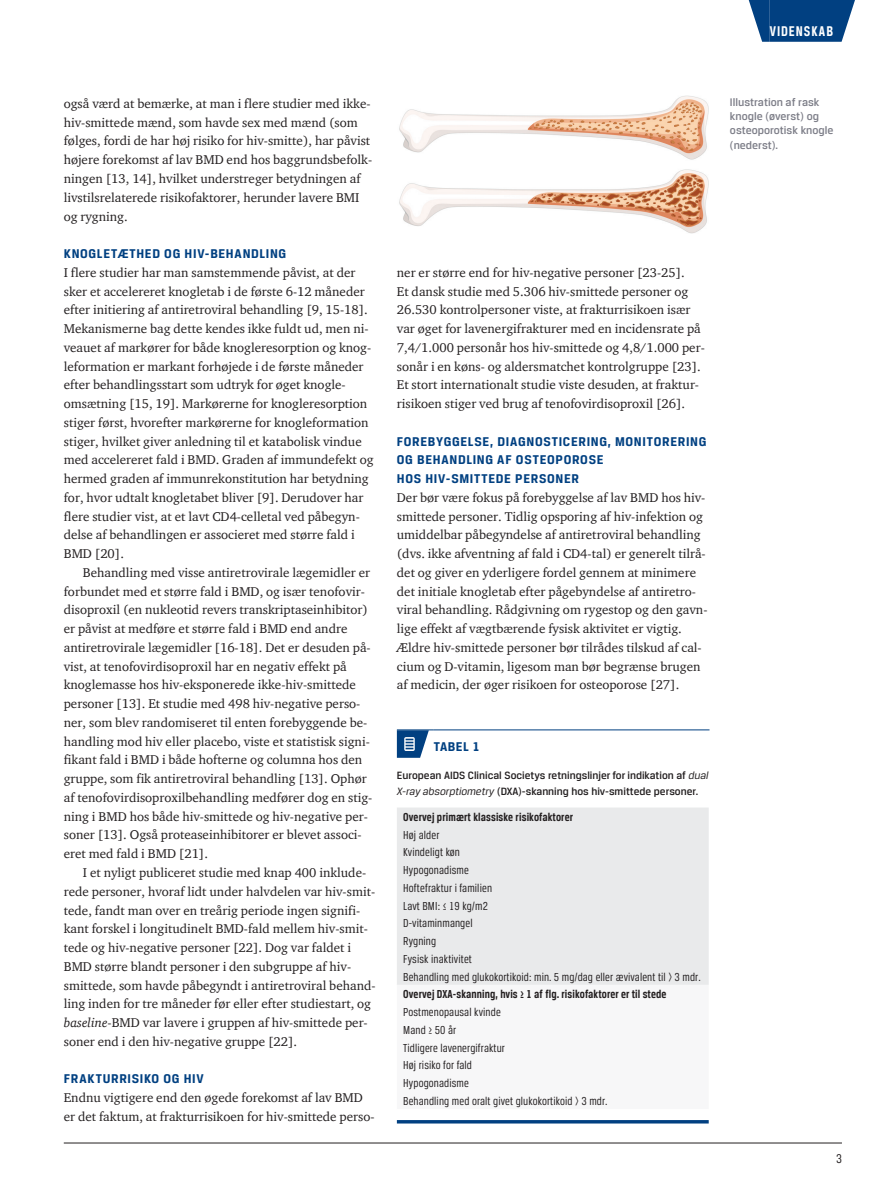
<style>
.page{position:relative;width:893px;height:1191px;background:#fff}
.page>*{position:absolute;margin:0;border:0;box-sizing:border-box;transform-origin:0 0}
.t1{font:700 15px "Breuer Condensed";letter-spacing:.065em;color:#fff}
.t2{font:700 13.5px/18.8px "Breuer Text";letter-spacing:.05em;color:#014081}
.t3{font:13.5px "Breuer Condensed";color:#231f20}
.t4{font:13.05px/18.8px "ITC Charter Com";color:#231f20}
.t5{font:12.3px/17.7px "Breuer Condensed";letter-spacing:.01em;color:#231f20}
.t6{font:700 12.3px "Breuer Condensed";letter-spacing:.01em;color:#231f20}
.t7{font:500 11.7px/14.2px "Breuer Text";color:#7d7e88}
.t8{font:500 11.25px/15.8px "Breuer Text";color:#231f20}
.s1{font-style:italic}
.s2{font-weight:400;font-style:italic}
</style>
<div class="page">
<hr style="left:64px;top:1142px;width:778px;height:1px;background:#231f20">
<div style="left:770px;top:0;width:64px;height:42px;background:#014081"></div>
<svg style="left:749px;top:0;width:21px;height:42px"></svg>
<svg style="left:834px;top:0;width:21px;height:42px"></svg>
<hr style="left:397px;top:729px;width:37px;height:1px;background:#014081">
<hr style="left:434px;top:729px;width:275px;height:1px;background:#014081">
<svg style="left:397px;top:730px;width:32px;height:28px"></svg>
<div style="left:397px;top:807px;width:312px;height:178px;background:#e9eaeb"></div>
<hr style="left:397px;top:1120px;width:312px;height:3px;background:#014081">
<img style="left:399px;top:95px;width:310px;height:138px">
<p class="t1" style="left:770px;top:23px;width:65px">Videnskab</p>
<p class="t4" style="left:64px;top:94px;width:310px">også værd at bemærke, at man i flere studier med ikke&shy;hiv-smittede mænd, som havde sex med mænd (som følges, fordi de har høj risiko for hiv-smitte), har påvist højere forekomst af lav BMD end hos baggrundsbefolk&shy;ningen [13, 14], hvilket understreger betydningen af livstilsrelaterede risikofaktorer, herunder lavere BMI og rygning.</p>
<p class="t2" style="left:64px;top:244px;width:224px">KNOGLETÆTHED OG HIV-BEHANDLING</p>
<p class="t4" style="left:64px;top:263px;width:311px">I flere studier har man samstemmende påvist, at der sker et accelereret knogletab i de første 6-12 måneder efter initiering af antiretroviral behandling [9, 15-18].<br>Mekanismerne bag dette kendes ikke fuldt ud, men ni&shy;veauet af markører for både knogleresorption og knog&shy;leformation er markant forhøjede i de første måneder efter behandlingsstart som udtryk for øget knogle&shy;omsætning [15, 19]. Markørerne for knogleresorption stiger først, hvorefter markørerne for knogleformation stiger, hvilket giver anledning til et katabolisk vindue med accelereret fald i BMD. Graden af immundefekt og hermed graden af immunrekonstitution har betydning for, hvor udtalt knogletabet bliver [9]. Derudover har flere studier vist, at et lavt CD4-celletal ved påbegyn&shy;delse af behandlingen er associeret med større fald i BMD [20].</p>
<p class="t4" style="left:64px;top:563px;width:310px;text-indent:19px">Behandling med visse antiretrovirale lægemidler er forbundet med et større fald i BMD, og især tenofovir&shy;disoproxil (en nukleotid revers transkriptaseinhibitor) er påvist at medføre et større fald i BMD end andre antiretrovirale lægemidler [16-18]. Det er desuden på&shy;vist, at tenofovirdisoproxil har en negativ effekt på knoglemasse hos hiv-eksponerede ikke-hiv-smittede personer [13]. Et studie med 498 hiv-negative perso&shy;ner, som blev randomiseret til enten forebyggende be&shy;handling mod hiv eller placebo, viste et statistisk signi&shy;fikant fald i BMD i både hofterne og columna hos den gruppe, som fik antiretroviral behandling [13]. Ophør af tenofovirdisoproxilbehandling medfører dog en stig&shy;ning i BMD hos både hiv-smittede og hiv-negative per&shy;soner [13]. Også proteaseinhibitorer er blevet associ&shy;eret med fald i BMD [21].</p>
<p class="t4" style="left:64px;top:863px;width:313px;text-indent:19px">I et nyligt publiceret studie med knap 400 inklude&shy;rede personer, hvoraf lidt under halvdelen var hiv-smit&shy;tede, fandt man over en treårig periode ingen signifi&shy;kant forskel i longitudinelt BMD-fald mellem hiv-smit&shy;tede og hiv-negative personer [22]. Dog var faldet i BMD større blandt personer i den subgruppe af hiv&shy;smittede, som havde påbegyndt i antiretroviral behand&shy;ling inden for tre måneder før eller efter studiestart, og <span class="s1">baseline</span>-BMD var lavere i gruppen af hiv-smittede per&shy;soner end i den hiv-negative gruppe [22].</p>
<p class="t2" style="left:64px;top:1069px;width:142px">FRAKTURRISIKO OG HIV</p>
<p class="t4" style="left:64px;top:1088px;width:312px">Endnu vigtigere end den øgede forekomst af lav BMD er det faktum, at frakturrisikoen for hiv-smittede perso-</p>
<p class="t4" style="left:397px;top:263px;width:309px">ner er større end for hiv-negative personer [23-25].<br>Et dansk studie med 5.306 hiv-smittede personer og 26.530 kontrolpersoner viste, at frakturrisikoen især var øget for lavenergifrakturer med en incidensrate på 7,4/1.000 personår hos hiv-smittede og 4,8/1.000 per&shy;sonår i en køns- og aldersmatchet kontrolgruppe [23].<br>Et stort internationalt studie viste desuden, at fraktur&shy;risikoen stiger ved brug af tenofovirdisoproxil [26].</p>
<p class="t2" style="left:397px;top:431px;width:311px">FOREBYGGELSE, DIAGNOSTICERING, MONITORERING<br>OG BEHANDLING AF OSTEOPOROSE<br>HOS HIV-SMITTEDE PERSONER</p>
<p class="t4" style="left:397px;top:488px;width:312px">Der bør være fokus på forebyggelse af lav BMD hos hiv&shy;smittede personer. Tidlig opsporing af hiv-infektion og umiddelbar påbegyndelse af antiretroviral behandling (dvs. ikke afventning af fald i CD4-tal) er generelt tilrå&shy;det og giver en yderligere fordel gennem at minimere det initiale knogletab efter pågebyndelse af antiretro&shy;viral behandling. Rådgivning om rygestop og den gavn&shy;lige effekt af vægtbærende fysisk aktivitet er vigtig.<br>Ældre hiv-smittede personer bør tilrådes tilskud af cal&shy;cium og D-vitamin, ligesom man bør begrænse brugen af medicin, der øger risikoen for osteoporose [27].</p>
<p class="t2" style="left:434px;top:736px;width:15px">Tabel</p>
<p class="t2" style="left:473px;top:736px;width:9px">1</p>
<p class="t8" style="left:397px;top:767px;width:313px">European AIDS Clinical Societys retningslinjer for indikation af <span class="s2">dual<br>X-ray absorptiometry</span> (DXA)-skanning hos hiv-smittede personer.</p>
<p class="t6" style="left:403px;top:810px;width:171px">Overvej primært klassiske risikofaktorer</p>
<p class="t5" style="left:403px;top:825px;width:299px">Høj alder<br>Kvindeligt køn<br>Hypogonadisme<br>Hoftefraktur i familien<br>Lavt BMI: ≤ 19 kg/m2<br>D-vitaminmangel<br>Rygning<br>Fysisk inaktivitet<br>Behandling med glukokortikoid: min. 5 mg/dag eller ævivalent til &gt; 3 mdr.</p>
<p class="t6" style="left:403px;top:987px;width:265px">Overvej DXA-skanning, hvis ≥ 1 af flg. risikofaktorer er til stede</p>
<p class="t5" style="left:403px;top:1003px;width:206px">Postmenopausal kvinde<br>Mand ≥ 50 år<br>Tidligere lavenergifraktur<br>Høj risiko for fald<br>Hypogonadisme<br>Behandling med oralt givet glukokortikoid &gt; 3 mdr.</p>
<p class="t7" style="left:730px;top:95px;width:105px">Illustration af rask knogle (øverst) og osteoporotisk knogle (nederst).</p>
<p class="t3" style="left:836px;top:1150px;width:7px">3</p>
</div>
